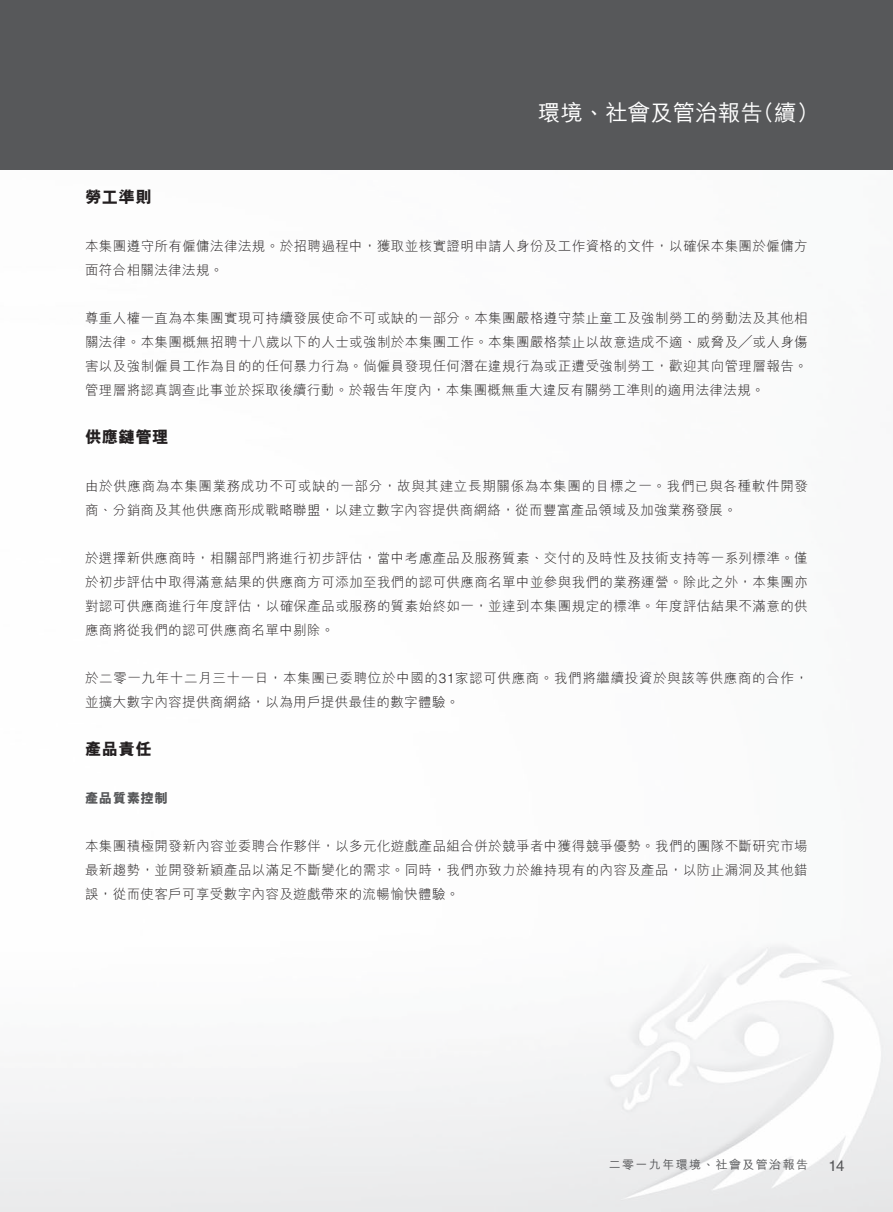
<style>
.page{position:relative;width:893px;height:1212px;background:#fff}
.page>*{position:absolute;margin:0;border:0;box-sizing:border-box;transform-origin:0 0}
.t1{font:500 22.5px "M Hei HK";color:#fff}
.t2{font:800 16.5px "M Hei HK";letter-spacing:.02em;color:#231f20}
.t3{font:15px "Helvetica LT Std";color:#57585a}
.t4{font:300 13.5px/24px "M Hei HK";letter-spacing:.03em;color:#231f20;text-align:justify}
.t5{font:300 13.5px/24px "M Hei HK";letter-spacing:.05em;color:#231f20}
.t6{font:800 13.5px "M Hei HK";letter-spacing:.03em;color:#57585a}
.t7{font:500 12px "M Hei HK";letter-spacing:.115em;color:#57585a}
.s1{font-family:"Helvetica LT Std"}
</style>
<div class="page">
<div style="left:0;top:0;width:893px;height:170px;background:#57585a"></div>
<h1 class="t1" style="left:538px;top:96px;width:226px">環境、社會及管治報告</h1>
<h1 class="t1" style="left:752px;top:96px;width:69px">（續(</h1>
<p class="t2" style="left:85px;top:189px;width:68px">勞工準則</p>
<p class="t4" style="left:85px;top:234px;width:724px">本集團遵守所有僱傭法律法規。於招聘過程中，獲取並核實證明申請人身份及工作資格的文件，以確保本集團於僱傭方面符合相關法律法規。</p>
<p class="t4" style="left:85px;top:306px;width:724px">尊重人權一直為本集團實現可持續發展使命不可或缺的一部分。本集團嚴格遵守禁止童工及強制勞工的勞動法及其他相關法律。本集團概無招聘十八歲以下的人士或強制於本集團工作。本集團嚴格禁止以故意造成不適、威脅及╱或人身傷害以及強制僱員工作為目的的任何暴力行為。倘僱員發現任何潛在違規行為或正遭受強制勞工，歡迎其向管理層報告。管理層將認真調查此事並於採取後續行動。於報告年度內，本集團概無重大違反有關勞工準則的適用法律法規。</p>
<p class="t2" style="left:85px;top:429px;width:85px">供應鏈管理</p>
<p class="t5" style="left:85px;top:474px;width:724px">由於供應商為本集團業務成功不可或缺的一部分，故與其建立長期關係為本集團的目標之一。我們已與各種軟件開發商、分銷商及其他供應商形成戰略聯盟，以建立數字內容提供商網絡，從而豐富產品領域及加強業務發展。</p>
<p class="t4" style="left:85px;top:546px;width:724px">於選擇新供應商時，相關部門將進行初步評估，當中考慮產品及服務質素、交付的及時性及技術支持等一系列標準。僅於初步評估中取得滿意結果的供應商方可添加至我們的認可供應商名單中並參與我們的業務運營。除此之外，本集團亦對認可供應商進行年度評估，以確保產品或服務的質素始終如一，並達到本集團規定的標準。年度評估結果不滿意的供應商將從我們的認可供應商名單中剔除。</p>
<p class="t5" style="left:85px;top:666px;width:725px">於二零一九年十二月三十一日，本集團已委聘位於中國的<span class="s1">31</span>家認可供應商。我們將繼續投資於與該等供應商的合作，並擴大數字內容提供商網絡，以為用戶提供最佳的數字體驗。</p>
<p class="t2" style="left:85px;top:741px;width:68px">產品責任</p>
<p class="t6" style="left:85px;top:791px;width:84px">產品質素控制</p>
<p class="t4" style="left:85px;top:834px;width:724px">本集團積極開發新內容並委聘合作夥伴，以多元化遊戲產品組合併於競爭者中獲得競爭優勢。我們的團隊不斷研究市場最新趨勢，並開發新穎產品以滿足不斷變化的需求。同時，我們亦致力於維持現有的內容及產品，以防止漏洞及其他錯誤，從而使客戶可享受數字內容及遊戲帶來的流暢愉快體驗。</p>
<p class="t7" style="left:609px;top:1156px;width:201px">二零一九年環境、社會及管治報告</p>
<p class="t3" style="left:828px;top:1156px;width:18px">14</p>
</div>
